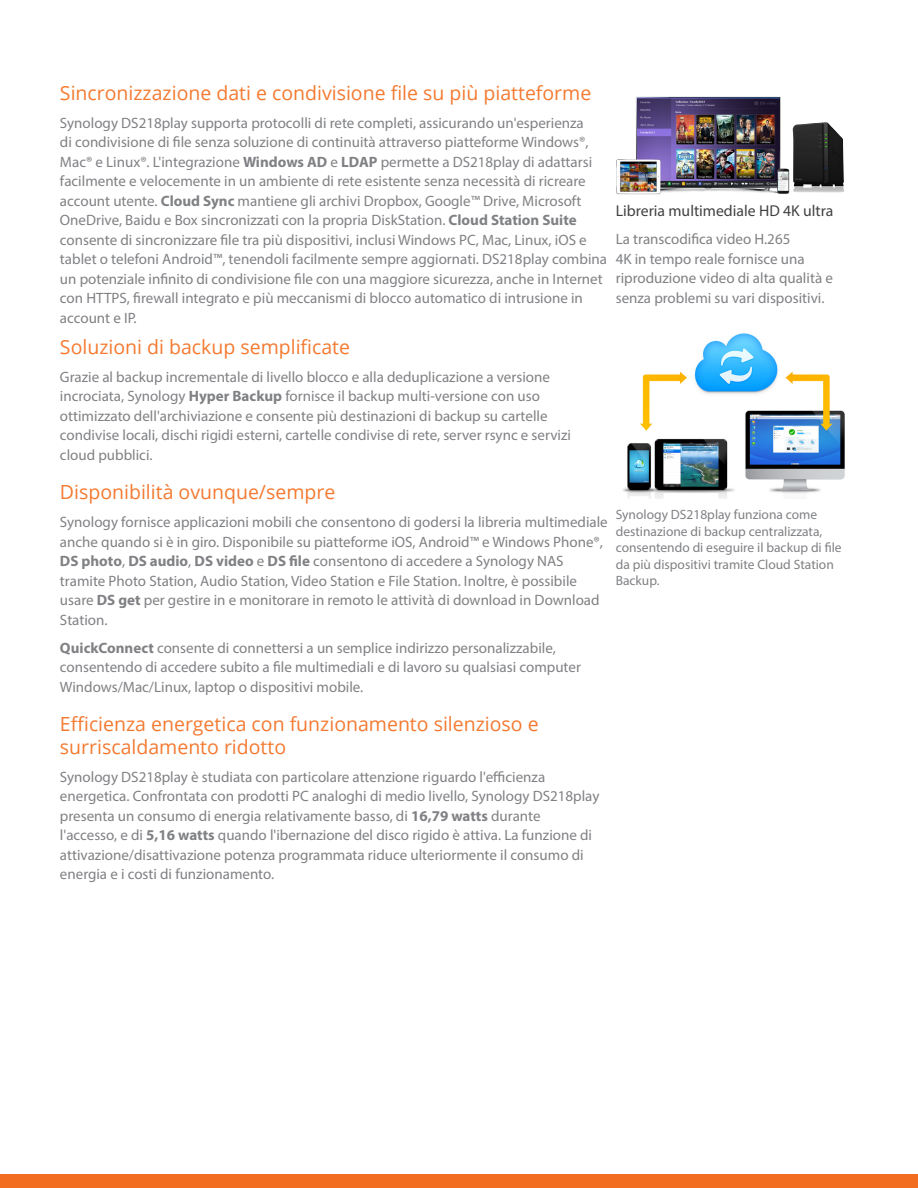
<style>
.page{position:relative;width:918px;height:1188px;background:#fff}
.page>*{position:absolute;margin:0;border:0;box-sizing:border-box;transform-origin:0 0}
.t1{font:19.5px/22.5px "Open Sans";color:#f47a31}
.t2{font:15.75px "Myriad Pro";color:#414143}
.t3{font:15px/19.5px "Myriad Pro";color:#808184}
.t4{font:13.5px/16.5px "Myriad Pro";color:#808184}
.s1{font-weight:700}
</style>
<div class="page">
<div style="left:0;top:1174px;width:918px;height:14px;background:#f36d20"></div>
<img style="left:617px;top:96px;width:172px;height:99px">
<img style="left:792px;top:122px;width:52px;height:71px">
<img style="left:623px;top:333px;width:222px;height:165px">
<h1 class="t1" style="left:60px;top:81px;width:533px">Sincronizzazione dati e condivisione file su più piatteforme</h1>
<p class="t3" style="left:60px;top:113px;width:549px">Synology DS218play supporta protocolli di rete completi, assicurando un'esperienza<br>di condivisione di file senza soluzione di continuità attraverso piatteforme Windows®, Mac® e Linux®. L'integrazione <span class="s1">Windows AD</span> e <span class="s1">LDAP</span> permette a DS218play di adattarsi facilmente e velocemente in un ambiente di rete esistente senza necessità di ricreare account utente. <span class="s1">Cloud Sync</span> mantiene gli archivi Dropbox, Google™ Drive, Microsoft OneDrive, Baidu e Box sincronizzati con la propria DiskStation. <span class="s1">Cloud Station Suite </span>consente di sincronizzare file tra più dispositivi, inclusi Windows PC, Mac, Linux, iOS e tablet o telefoni Android™, tenendoli facilmente sempre aggiornati. DS218play combina un potenziale infinito di condivisione file con una maggiore sicurezza, anche in Internet con HTTPS, firewall integrato e più meccanismi di blocco automatico di intrusione in account e IP.</p>
<h1 class="t1" style="left:60px;top:335px;width:292px">Soluzioni di backup semplificate</h1>
<p class="t3" style="left:60px;top:367px;width:513px">Grazie al backup incrementale di livello blocco e alla deduplicazione a versione incrociata, Synology <span class="s1">Hyper Backup</span> fornisce il backup multi-versione con uso ottimizzato dell'archiviazione e consente più destinazioni di backup su cartelle condivise locali, dischi rigidi esterni, cartelle condivise di rete, server rsync e servizi cloud pubblici.</p>
<h1 class="t1" style="left:60px;top:481px;width:277px">Disponibilità ovunque/sempre</h1>
<p class="t3" style="left:60px;top:512px;width:549px">Synology fornisce applicazioni mobili che consentono di godersi la libreria multimediale anche quando si è in giro. Disponibile su piatteforme iOS, Android™ e Windows Phone®, <span class="s1">DS photo</span>, <span class="s1">DS audio</span>, <span class="s1">DS video</span> e <span class="s1">DS file</span> consentono di accedere a Synology NAS tramite Photo Station, Audio Station, Video Station e File Station. Inoltre, è possibile usare <span class="s1">DS get</span> per gestire in e monitorare in remoto le attività di download in Download Station.</p>
<p class="t3" style="left:60px;top:638px;width:522px"><span class="s1">QuickConnect</span> consente di connettersi a un semplice indirizzo personalizzabile, consentendo di accedere subito a file multimediali e di lavoro su qualsiasi computer<br>Windows/Mac/Linux, laptop o dispositivi mobile.</p>
<h1 class="t1" style="left:60px;top:713px;width:480px">Efficienza energetica con funzionamento silenzioso e surriscaldamento ridotto</h1>
<p class="t3" style="left:60px;top:767px;width:541px">Synology DS218play è studiata con particolare attenzione riguardo l'efficienza energetica. Confrontata con prodotti PC analoghi di medio livello, Synology DS218play presenta un consumo di energia relativamente basso, di <span class="s1">16,79 watts</span> durante l'accesso, e di <span class="s1">5,16 watts</span> quando l'ibernazione del disco rigido è attiva. La funzione di attivazione/disattivazione potenza programmata riduce ulteriormente il consumo di energia e i costi di funzionamento.</p>
<p class="t2" style="left:616px;top:201px;width:219px">Libreria multimediale HD 4K ultra</p>
<p class="t3" style="left:616px;top:229px;width:219px">La transcodifica video H.265<br>4K in tempo reale fornisce una riproduzione video di alta qualità e senza problemi su vari dispositivi.</p>
<p class="t4" style="left:616px;top:506px;width:227px">Synology DS218play funziona come destinazione di backup centralizzata, consentendo di eseguire il backup di file da più dispositivi tramite Cloud Station Backup.</p>
</div>
